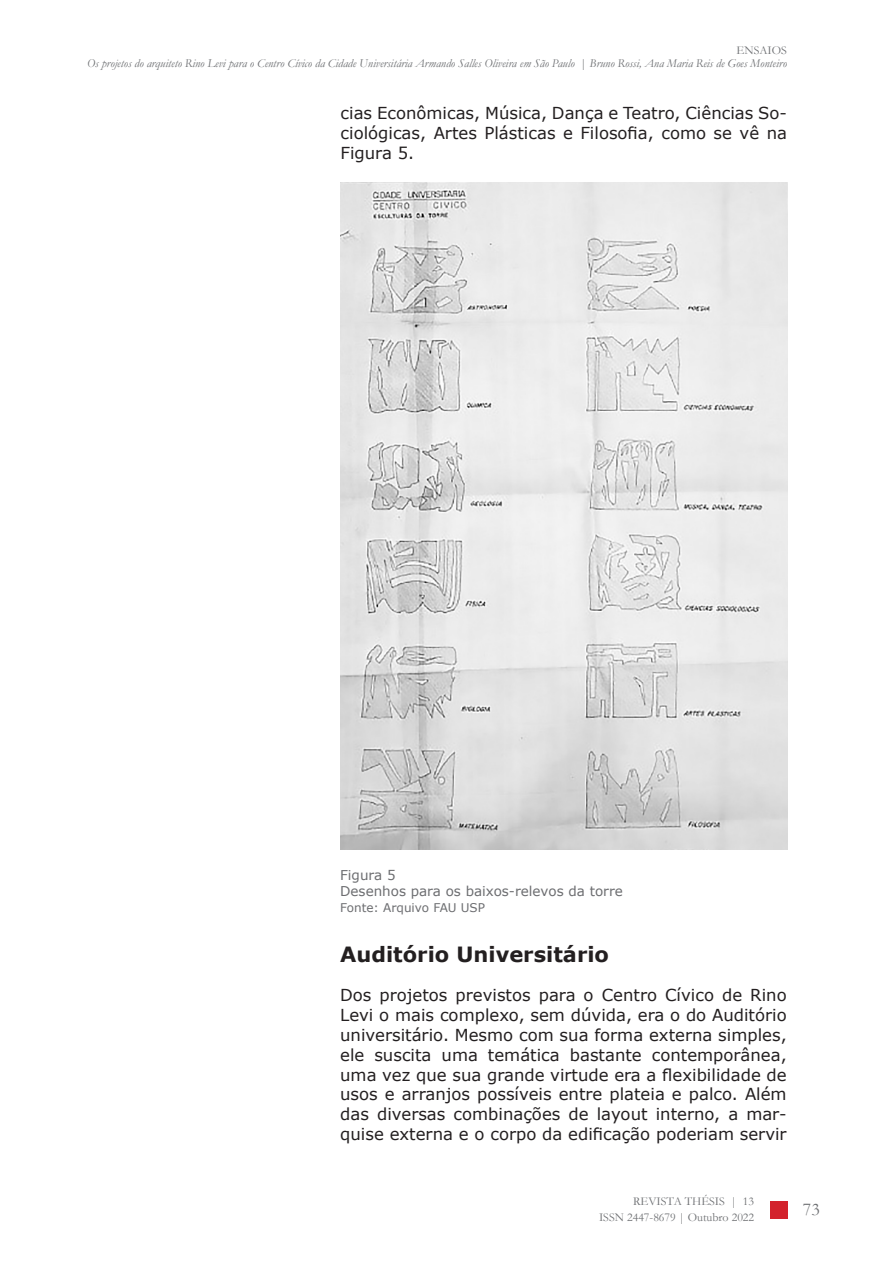
<style>
.page{position:relative;width:893px;height:1263px;background:#fff}
.page>*{position:absolute;margin:0;border:0;box-sizing:border-box;transform-origin:0 0}
.Artigos_-_Texto{font:700 21px "Verdana";color:#231f20}
.t1{font:18px "Garamond";color:#6d6f72}
.Artigos_-_Texto-2{font:16.5px/19.8px "Verdana";color:#231f20;text-align:justify}
.Legendas_-_Título{font:13.5px "Verdana";color:#6c6d70}
.t2{font:italic 12px/12.8px "Garamond";color:#6d6f72;text-align:right}
.t3{font:12px/16.2px "Garamond";color:#6d6f72;text-align:right}
.t4{font:12px "Verdana";color:#6c6d70}
.s1{font-style:normal}
</style>
<div class="page">
<div style="left:770px;top:1201px;width:17px;height:17px;background:#d3222c"></div>
<img style="left:341px;top:183px;width:446px;height:666px">
<p class="t2" style="left:87px;top:44px;width:701px"><span class="s1">ENSAIOS<br></span>Os projetos do arquiteto Rino Levi para o Centro Cívico da Cidade Universitária Armando Salles Oliveira em São Paulo <span class="s1">|</span> Bruno Rossi, Ana Maria Reis de Goes Monteiro</p>
<p class="Artigos_-_Texto-2" style="left:341px;top:103px;width:448px">cias Econômicas, Música, Dança e Teatro, Ciências So&shy;ciológicas, Artes Plásticas e Filosofia, como se vê na Figura 5.</p>
<p class="Legendas_-_Título" style="left:340px;top:866px;width:57px">Figura 5</p>
<p class="Legendas_-_Título" style="left:340px;top:882px;width:284px">Desenhos para os baixos-relevos da torre</p>
<p class="t4" style="left:340px;top:900px;width:146px">Fonte: Arquivo FAU USP</p>
<p class="Artigos_-_Texto" style="left:340px;top:939px;width:270px">Auditório Universitário</p>
<p class="Artigos_-_Texto-2" style="left:340px;top:985px;width:448px">Dos projetos previstos para o Centro Cívico de Rino Levi o mais complexo, sem dúvida, era o do Auditório universitário. Mesmo com sua forma externa simples, ele suscita uma temática bastante contemporânea, uma vez que sua grande virtude era a flexibilidade de usos e arranjos possíveis entre plateia e palco. Além das diversas combinações de layout interno, a mar&shy;quise externa e o corpo da edificação poderiam servir</p>
<p class="t3" style="left:599px;top:1193px;width:157px">REVISTA THÉSIS | 13<br>ISSN 2447-8679 | Outubro 2022</p>
<p class="t1" style="left:803px;top:1197px;width:18px">73</p>
</div>
